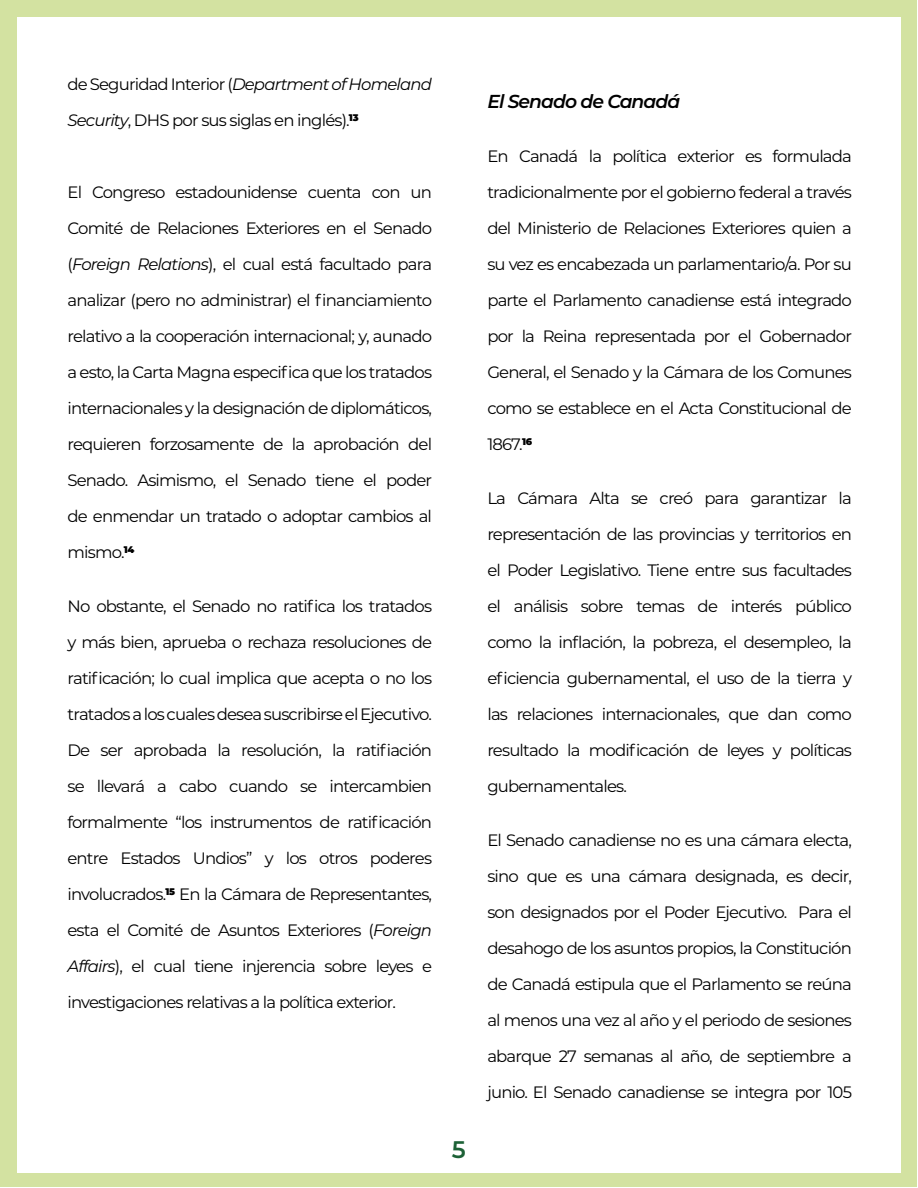
<style>
.page{position:relative;width:918px;height:1188px;background:#fff}
.page>*{position:absolute;margin:0;border:0;box-sizing:border-box;transform-origin:0 0}
.t1{font:600 24px "Montserrat";color:#1c6136}
.Texto_CEIGB{font:italic 600 18.75px "Montserrat";letter-spacing:-.05em;color:#000}
.Texto_CEIGB-2{font:16.5px/36px "Montserrat";letter-spacing:-.05em;color:#000;text-align:justify}
.s1{font-style:italic}
</style>
<div class="page">
<div style="left:1px;top:1px;width:916px;height:1186px;background:#d3e2a1"></div>
<div style="left:17px;top:17px;width:884px;height:1155px;background:#fff"></div>
<p class="Texto_CEIGB-2" style="left:68px;top:66px;width:366px">de Seguridad Interior (<span class="s1">Department of Homeland<br>Security</span>, DHS por sus siglas en inglés).<sup>13</sup></p>
<p class="Texto_CEIGB-2" style="left:68px;top:174px;width:366px">El Congreso estadounidense cuenta con un Comité de Relaciones Exteriores en el Senado (<span class="s1">Foreign Relations</span>), el cual está facultado para analizar (pero no administrar) el financiamiento relativo a la cooperación internacional; y, aunado a esto, la Carta Magna especifica que los tratados internacionales y la designación de diplomáticos, requieren forzosamente de la aprobación del Senado. Asimismo, el Senado tiene el poder de enmendar un tratado o adoptar cambios al mismo.<sup>14</sup></p>
<p class="Texto_CEIGB-2" style="left:68px;top:588px;width:366px">No obstante, el Senado no ratifica los tratados y más bien, aprueba o rechaza resoluciones de ratificación; lo cual implica que acepta o no los tratados a los cuales desea suscribirse el Ejecutivo.<br>De ser aprobada la resolución, la ratifiación se llevará a cabo cuando se intercambien formalmente “los instrumentos de ratificación entre Estados Undios” y los otros poderes involucrados.<sup>15</sup> En la Cámara de Representantes, esta el Comité de Asuntos Exteriores (<span class="s1">Foreign Affairs</span>), el cual tiene injerencia sobre leyes e investigaciones relativas a la política exterior.</p>
<h1 class="t1" style="left:452px;top:1133px;width:16px">5</h1>
<p class="Texto_CEIGB" style="left:487px;top:88px;width:194px">El Senado de Canadá</p>
<p class="Texto_CEIGB-2" style="left:487px;top:138px;width:366px">En Canadá la política exterior es formulada tradicionalmente por el gobierno federal a través del Ministerio de Relaciones Exteriores quien a su vez es encabezada un parlamentario/a. Por su parte el Parlamento canadiense está integrado por la Reina representada por el Gobernador General, el Senado y la Cámara de los Comunes como se establece en el Acta Constitucional de 1867.<sup>16</sup></p>
<p class="Texto_CEIGB-2" style="left:487px;top:480px;width:366px">La Cámara Alta se creó para garantizar la representación de las provincias y territorios en el Poder Legislativo. Tiene entre sus facultades el análisis sobre temas de interés público como la inflación, la pobreza, el desempleo, la eficiencia gubernamental, el uso de la tierra y las relaciones internacionales, que dan como resultado la modificación de leyes y políticas gubernamentales.</p>
<p class="Texto_CEIGB-2" style="left:487px;top:822px;width:366px">El Senado canadiense no es una cámara electa, sino que es una cámara designada, es decir, son designados por el Poder Ejecutivo. Para el desahogo de los asuntos propios, la Constitución de Canadá estipula que el Parlamento se reúna al menos una vez al año y el periodo de sesiones abarque 27 semanas al año, de septiembre a junio. El Senado canadiense se integra por 105</p>
</div>
